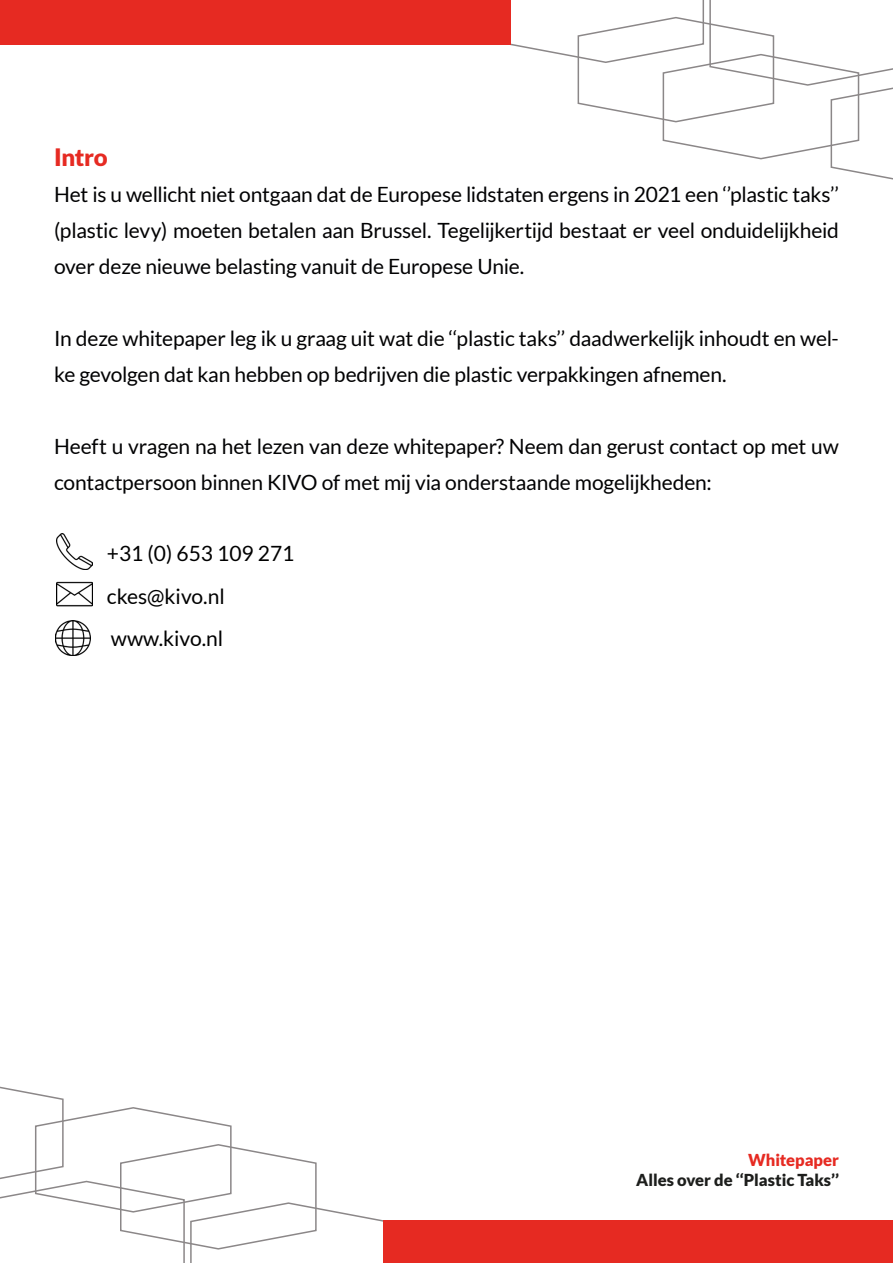
<style>
.page{position:relative;width:893px;height:1263px;background:#fff}
.page>*{position:absolute;margin:0;border:0;box-sizing:border-box;transform-origin:0 0}
.t1{font:900 24px "Lato";letter-spacing:-.015em;color:#e62a22}
.t2{font:21px/36px "Lato";letter-spacing:-.01em;color:#020203}
.t3{font:21px/42.2px "Lato";color:#000}
.t4{font:900 16.5px "Lato";color:#1d1e1c}
.t5{font:900 16.5px "Lato";letter-spacing:-.005em;color:#e62a22}
</style>
<div class="page">
<svg style="left:510px;top:0;width:383px;height:180px"></svg>
<div style="left:0;top:0;width:510px;height:45px;background:#e62a22"></div>
<svg style="left:0;top:1086px;width:388px;height:177px"></svg>
<div style="left:384px;top:1221px;width:509px;height:42px;background:#e62a22"></div>
<img style="left:56px;top:620px;width:34px;height:35px">
<img style="left:56px;top:581px;width:37px;height:26px">
<img style="left:56px;top:534px;width:36px;height:36px">
<p class="t1" style="left:54px;top:143px;width:55px">Intro</p>
<p class="t2" style="left:54px;top:176px;width:786px;text-align:justify">Het is u wellicht niet ontgaan dat de Europese lidstaten ergens in 2021 een ‘’plastic taks’’ (plastic levy) moeten betalen aan Brussel. Tegelijkertijd bestaat er veel onduidelijkheid over deze nieuwe belasting vanuit de Europese Unie.</p>
<p class="t2" style="left:54px;top:320px;width:786px">In deze whitepaper leg ik u graag uit wat die ‘‘plastic taks’’ daadwerkelijk inhoudt en wel&shy;ke gevolgen dat kan hebben op bedrijven die plastic verpakkingen afnemen.</p>
<p class="t2" style="left:54px;top:428px;width:786px">Heeft u vragen na het lezen van deze whitepaper? Neem dan gerust contact op met uw contactpersoon binnen KIVO of met mij via onderstaande mogelijkheden:</p>
<p class="t3" style="left:107px;top:533px;width:189px">+31 (0) 653 109 271 ckes@kivo.nl www.kivo.nl</p>
<p class="t5" style="left:748px;top:1150px;width:92px">Whitepaper</p>
<p class="t4" style="left:636px;top:1170px;width:204px">Alles over de ‘‘Plastic Taks’’</p>
</div>
